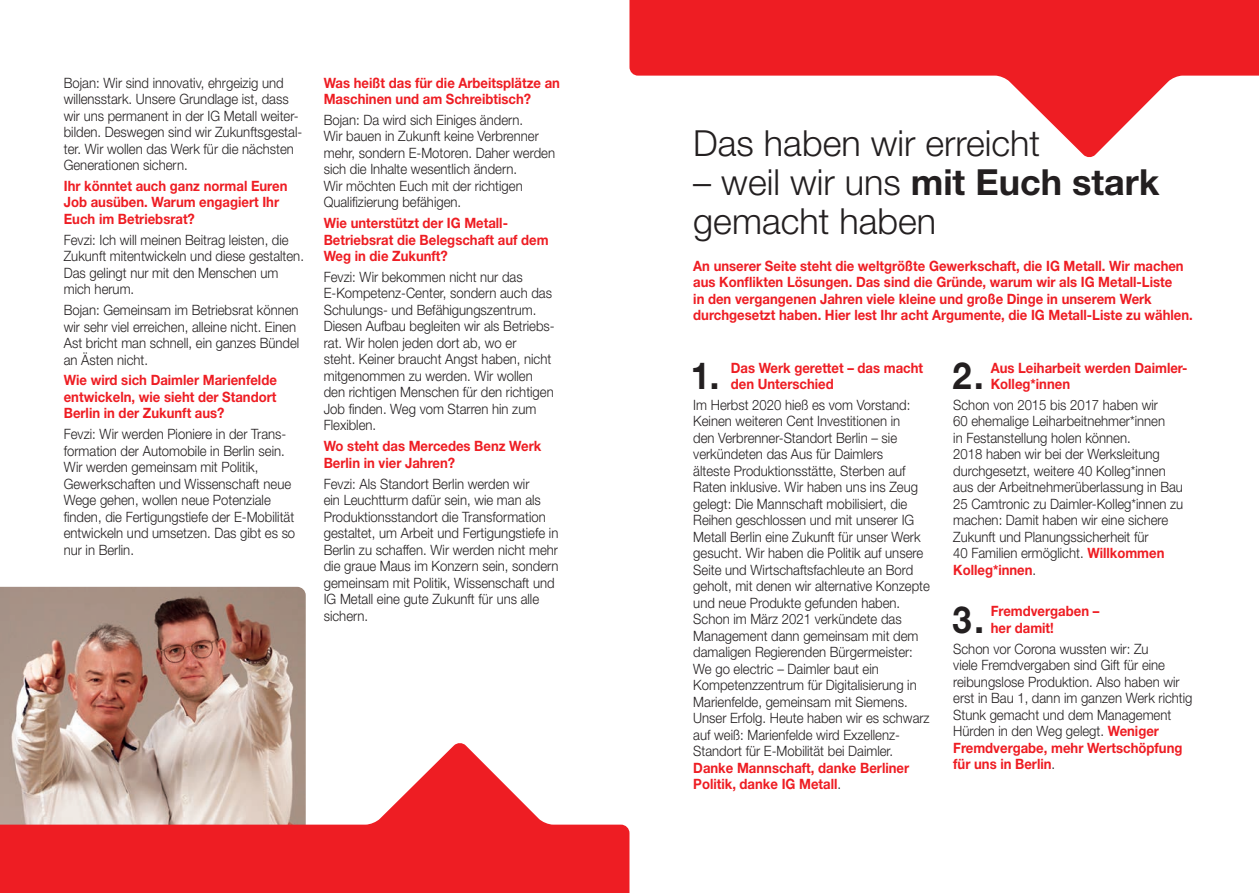
<style>
.page{position:relative;width:1259px;height:893px;background:#fff}
.page>*{position:absolute;margin:0;border:0;box-sizing:border-box;transform-origin:0 0}
.t1{font:700 37.35px "Helvetica Neue LT";color:#231f20;scale:.92 1}
.t2{font:300 36px/39px "Helvetica Neue LT";color:#231f20}
.t3{font:300 14.25px/16.5px "Helvetica Neue LT";color:#231f20;scale:.92 1}
.t4{font:700 14.25px/16.5px "Helvetica Neue LT";color:#ee1d23;scale:.92 1}
.s1{font-weight:700}
.s2{font-weight:300;color:#231f20}
.s3{font-weight:700;color:#ee1d23}
</style>
<div class="page">
<img style="left:0;top:587px;width:306px;height:155px">
<svg style="left:0;top:742px;width:629px;height:151px;fill:#ee1d23"></svg>
<svg style="left:629px;top:0;width:630px;height:158px;fill:#ee1d23"></svg>
<p class="t3" style="left:64px;top:74px;width:261px">Bojan: Wir sind innovativ, ehrgeizig und willensstark. Unsere Grundlage ist, dass wir uns permanent in der IG Metall weiter&shy;bilden. Deswegen sind wir Zukunftsgestal&shy;ter. Wir wollen das Werk für die nächsten Generationen sichern.</p>
<p class="t4" style="left:64px;top:177px;width:245px">Ihr könntet auch ganz normal Euren<br>Job ausüben. Warum engagiert Ihr<br>Euch im Betriebsrat?</p>
<p class="t3" style="left:64px;top:231px;width:263px">Fevzi: Ich will meinen Beitrag leisten, die Zukunft mitentwickeln und diese gestalten.<br>Das gelingt nur mit den Menschen um mich herum.</p>
<p class="t3" style="left:64px;top:301px;width:258px">Bojan: Gemeinsam im Betriebsrat können wir sehr viel erreichen, alleine nicht. Einen Ast bricht man schnell, ein ganzes Bündel an Ästen nicht.</p>
<p class="t4" style="left:64px;top:372px;width:233px;text-align:justify">Wie wird sich Daimler Marienfelde entwickeln, wie sieht der Standort Berlin in der Zukunft aus?</p>
<p class="t3" style="left:64px;top:425px;width:253px">Fevzi: Wir werden Pioniere in der Trans&shy;formation der Automobile in Berlin sein.<br>Wir werden gemeinsam mit Politik, Gewerkschaften und Wissenschaft neue Wege gehen, wollen neue Potenziale finden, die Fertigungstiefe der E-Mobilität entwickeln und umsetzen. Das gibt es so nur in Berlin.</p>
<p class="t4" style="left:324px;top:74px;width:258px">Was heißt das für die Arbeitsplätze an<br>Maschinen und am Schreibtisch?</p>
<p class="t3" style="left:324px;top:111px;width:253px">Bojan: Da wird sich Einiges ändern.<br>Wir bauen in Zukunft keine Verbrenner mehr, sondern E-Motoren. Daher werden sich die Inhalte wesentlich ändern.<br>Wir möchten Euch mit der richtigen Qualifizierung befähigen.</p>
<p class="t4" style="left:324px;top:215px;width:246px">Wie unterstützt der IG Metall-<br>Betriebsrat die Belegschaft auf dem<br>Weg in die Zukunft?</p>
<p class="t3" style="left:324px;top:268px;width:252px">Fevzi: Wir bekommen nicht nur das E-Kompetenz-Center, sondern auch das Schulungs- und Befähigungszentrum.<br>Diesen Aufbau begleiten wir als Betriebs&shy;rat. Wir holen jeden dort ab, wo er<br>steht. Keiner braucht Angst haben, nicht mitgenommen zu werden. Wir wollen den richtigen Menschen für den richtigen Job finden. Weg vom Starren hin zum Flexiblen.</p>
<p class="t4" style="left:324px;top:438px;width:238px">Wo steht das Mercedes Benz Werk<br>Berlin in vier Jahren?</p>
<p class="t3" style="left:324px;top:475px;width:257px">Fevzi: Als Standort Berlin werden wir<br>ein Leuchtturm dafür sein, wie man als Produktionsstandort die Transformation gestaltet, um Arbeit und Fertigungstiefe in Berlin zu schaffen. Wir werden nicht mehr die graue Maus im Konzern sein, sondern gemeinsam mit Politik, Wissenschaft und IG Metall eine gute Zukunft für uns alle sichern.</p>
<h2 class="t2" style="left:693px;top:123px;width:348px">Das haben wir erreicht</h2>
<h2 class="t2" style="left:693px;top:162px;width:467px">– weil wir uns <span class="s1">mit Euch stark </span>gemacht haben</h2>
<p class="t4" style="left:693px;top:257px;width:544px">An unserer Seite steht die weltgrößte Gewerkschaft, die IG Metall. Wir machen aus Konflikten Lösungen. Das sind die Gründe, warum wir als IG Metall-Liste<br>in den vergangenen Jahren viele kleine und große Dinge in unserem Werk durchgesetzt haben. Hier lest Ihr acht Argumente, die IG Metall-Liste zu wählen.</p>
<h1 class="t1" style="left:691px;top:353px;width:33px">1.</h1>
<p class="t4" style="left:731px;top:359px;width:211px">Das Werk gerettet – das macht den Unterschied</p>
<p class="t3" style="left:693px;top:396px;width:259px">Im Herbst 2020 hieß es vom Vorstand:<br>Keinen weiteren Cent Investitionen in<br>den Verbrenner-Standort Berlin – sie verkündeten das Aus für Daimlers<br>älteste Produktionsstätte, Sterben auf Raten inklusive. Wir haben uns ins Zeug gelegt: Die Mannschaft mobilisiert, die Reihen geschlossen und mit unserer IG Metall Berlin eine Zukunft für unser Werk gesucht. Wir haben die Politik auf unsere Seite und Wirtschaftsfachleute an Bord geholt, mit denen wir alternative Konzepte und neue Produkte gefunden haben.<br>Schon im März 2021 verkündete das Management dann gemeinsam mit dem damaligen Regierenden Bürgermeister:<br>We go electric – Daimler baut ein Kompetenzzentrum für Digitalisierung in Marienfelde, gemeinsam mit Siemens.<br>Unser Erfolg. Heute haben wir es schwarz auf weiß: Marienfelde wird Exzellenz-Standort für E-Mobilität bei Daimler.</p>
<p class="t4" style="left:693px;top:759px;width:236px">Danke Mannschaft, danke Berliner<br>Politik, danke IG Metall<span class="s2">.</span></p>
<h1 class="t1" style="left:952px;top:353px;width:36px">2 .</h1>
<p class="t4" style="left:990px;top:359px;width:215px">Aus Leiharbeit werden Daimler-<br>Kolleg*innen</p>
<p class="t3" style="left:953px;top:396px;width:251px">Schon von 2015 bis 2017 haben wir<br>60 ehemalige Leiharbeitnehmer*innen<br>in Festanstellung holen können.<br>2018 haben wir bei der Werksleitung durchgesetzt, weitere 40 Kolleg*innen aus der Arbeitnehmerüberlassung in Bau 25 Camtronic zu Daimler-Kolleg*innen zu machen: Damit haben wir eine sichere Zukunft und Planungssicherheit für<br>40 Familien ermöglicht. <span class="s3">Willkommen Kolleg*innen</span>.</p>
<h1 class="t1" style="left:952px;top:596px;width:36px">3 .</h1>
<p class="t4" style="left:990px;top:603px;width:119px">Fremdvergaben – her damit!</p>
<p class="t3" style="left:953px;top:640px;width:262px">Schon vor Corona wussten wir: Zu<br>viele Fremdvergaben sind Gift für eine reibungslose Produktion. Also haben wir erst in Bau 1, dann im ganzen Werk richtig Stunk gemacht und dem Management Hürden in den Weg gelegt. <span class="s3">Weniger Fremdvergabe, mehr Wertschöpfung für uns in Berlin</span>.</p>
</div>
